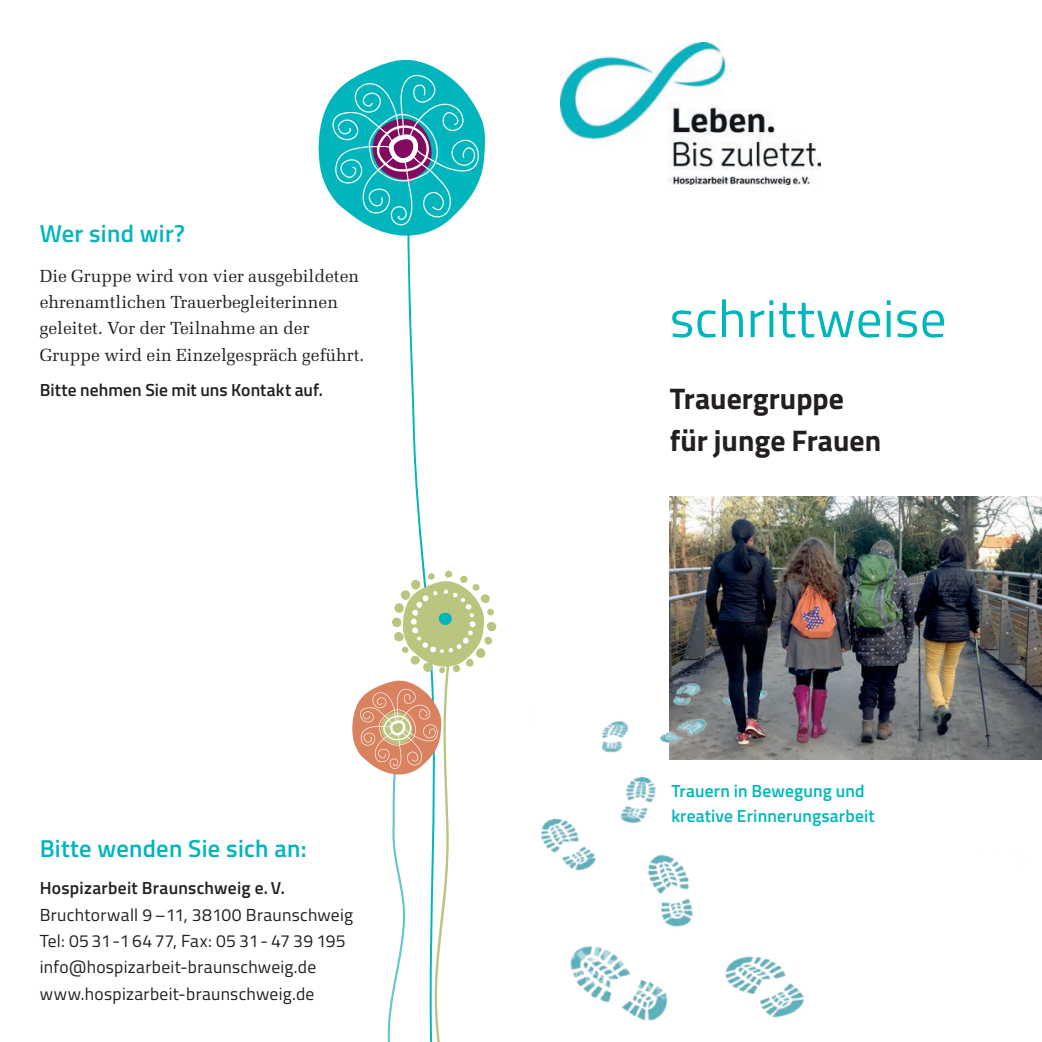
<style>
.page{position:relative;width:1042px;height:1042px;background:#fff}
.page>*{position:absolute;margin:0;border:0;box-sizing:border-box;transform-origin:0 0}
.t1{font:52.5px "Titillium";letter-spacing:.01em;color:#00b6bc}
.t2{font:700 29.75px/42px "Titillium";color:#231f20}
.t3{font:600 24.5px "Titillium";letter-spacing:.01em;color:#00b6bc}
.t4{font:17.5px/26.2px "Melior";color:#231f20}
.t5{font:17.5px/26.2px "Titillium";letter-spacing:.015em;color:#231f20}
.t6{font:600 17.5px "Titillium";letter-spacing:.01em;color:#231f20}
.t7{font:600 17.5px/24.5px "Titillium";letter-spacing:.01em;color:#00b6bc}
</style>
<div class="page">
<img style="left:670px;top:496px;width:372px;height:171px">
<img style="left:541px;top:667px;width:501px;height:354px">
<img style="left:681px;top:887px;width:231px;height:134px">
<svg style="left:318px;top:59px;width:178px;height:983px"></svg>
<img style="left:561px;top:42px;width:260px;height:143px">
<h3 class="t3" style="left:40px;top:215px;width:147px">Wer sind wir?</h3>
<p class="t4" style="left:40px;top:263px;width:326px">Die Gruppe wird von vier ausgebildeten ehrenamtlichen Trauerbegleiterinnen geleitet. Vor der Teilnahme an der Gruppe wird ein Einzelgespräch geführt.</p>
<p class="t6" style="left:40px;top:376px;width:285px">Bitte nehmen Sie mit uns Kontakt auf.</p>
<h3 class="t3" style="left:40px;top:830px;width:268px">Bitte wenden Sie sich an:</h3>
<p class="t6" style="left:40px;top:875px;width:247px">Hospizarbeit Braunschweig e. V.</p>
<p class="t5" style="left:40px;top:900px;width:315px">Bruchtorwall 9–11, 38100 Braunschweig Tel: 05 31-1 64 77, Fax: 05 31- 47 39 195 info@hospizarbeit-braunschweig.de www.hospizarbeit-braunschweig.de</p>
<h1 class="t1" style="left:670px;top:280px;width:278px">schrittweise</h1>
<h2 class="t2" style="left:670px;top:376px;width:213px">Trauergruppe für junge Frauen</h2>
<p class="t7" style="left:671px;top:778px;width:205px">Trauern in Bewegung und kreative Erinnerungsarbeit</p>
</div>
